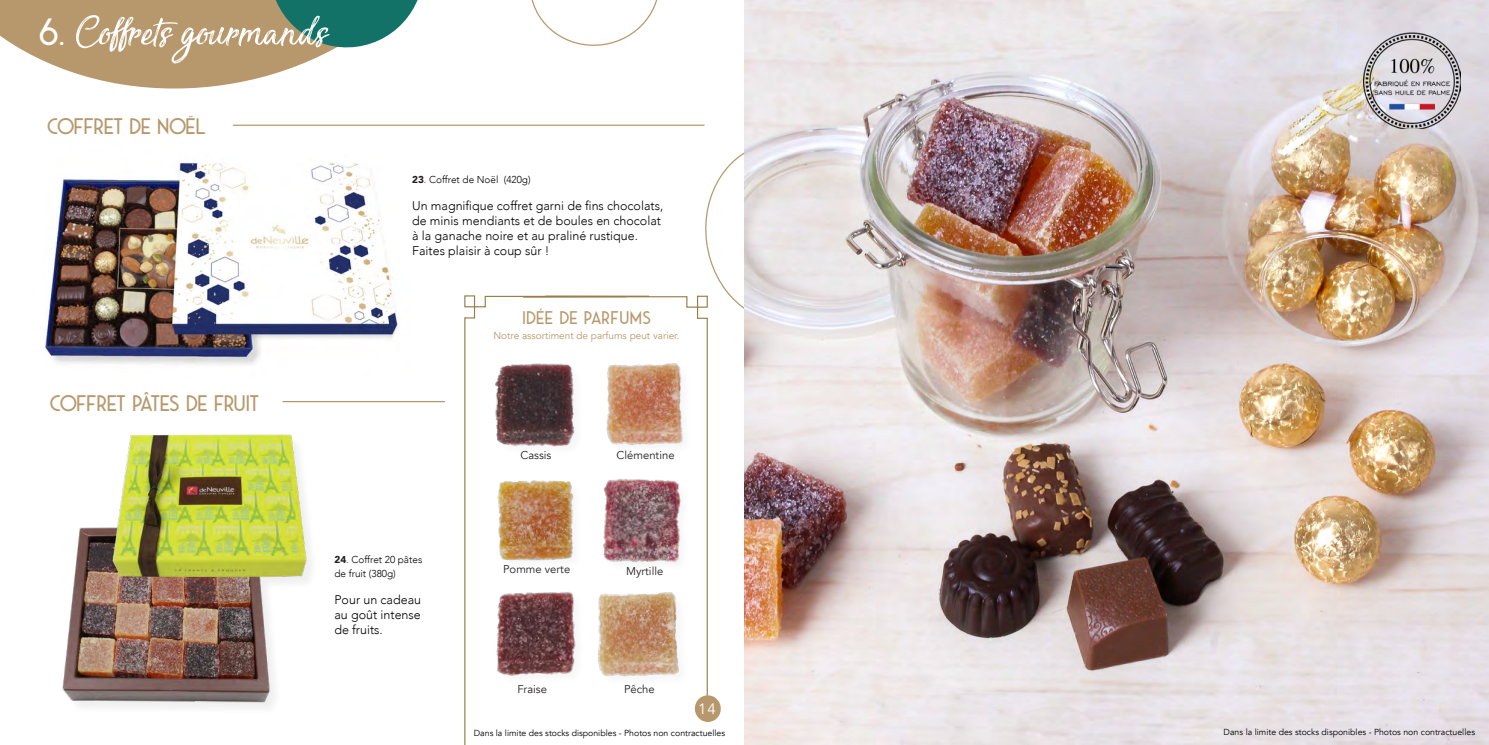
<style>
.page{position:relative;width:1489px;height:745px;background:#fff}
.page>*{position:absolute;margin:0;border:0;box-sizing:border-box;transform-origin:0 0}
.t1{font:54.12px "Sensations and Qualities";color:#fff}
.nom_BBC{font:22.5px "Saveur Sans Round";letter-spacing:-.03em;color:#b7986c}
.t2{font:18.38px "Saveur Sans Round";color:#b7986c}
.t3{font:15px "Avenir";color:#fff}
.t4{font:300 12.5px/15px "Avenir";color:#000001}
.t5{font:11.25px "Avenir";color:#231f20}
.t6{font:300 10px "Avenir";color:#000001}
.t7{font:10px "Avenir";color:#b7986c}
.t8{font:8.75px "Avenir";color:#000001}
.s1{font-family:"Saveur Sans Round";font-size:37.88px}
.s2{font-weight:900;color:#231f20}
.s3{color:#231f20}
</style>
<div class="page">
<svg style="left:705px;top:152px;width:39px;height:157px"></svg>
<img style="left:744px;top:0;width:744px;height:744px">
<svg style="left:0;top:0;width:328px;height:89px;fill:#b7986c"></svg>
<svg style="left:265px;top:0;width:153px;height:52px"></svg>
<img style="left:62px;top:402px;width:245px;height:306px">
<img style="left:45px;top:162px;width:353px;height:203px">
<hr style="left:282px;top:400px;width:163px;height:2px;background:#b7986c">
<hr style="left:233px;top:124px;width:471px;height:2px;background:#b7986c">
<svg style="left:650px;top:295px;width:58px;height:399px"></svg>
<svg style="left:464px;top:295px;width:186px;height:449px"></svg>
<img style="left:494px;top:354px;width:92px;height:102px">
<div style="left:497px;top:479px;width:87px;height:92px;background:#fff"></div>
<img style="left:489px;top:470px;width:92px;height:103px">
<img style="left:601px;top:353px;width:92px;height:103px">
<div style="left:602px;top:478px;width:90px;height:95px;background:#fff"></div>
<img style="left:598px;top:469px;width:92px;height:103px">
<img style="left:491px;top:578px;width:98px;height:108px">
<div style="left:597px;top:591px;width:93px;height:95px;background:#fefefe"></div>
<img style="left:593px;top:575px;width:97px;height:108px">
<svg style="left:531px;top:0;width:127px;height:46px"></svg>
<img style="left:1363px;top:32px;width:96px;height:97px">
<svg style="left:694px;top:694px;width:27px;height:28px"></svg>
<p class="t1" style="left:39px;top:5px;width:292px"><span class="s1">6.</span> Coffrets gourmands</p>
<p class="nom_BBC" style="left:47px;top:114px;width:160px">COFFRET DE NOËL</p>
<p class="nom_BBC" style="left:50px;top:391px;width:211px">COFFRET PÂTES DE FRUIT</p>
<p class="t6" style="left:412px;top:173px;width:120px"><span class="s2">23</span><span class="s3">.</span> Coffret de Noël (420g)</p>
<p class="t4" style="left:412px;top:198px;width:253px">Un magnifique coffret garni de fins chocolats, de minis mendiants et de boules en chocolat à la ganache noire et au praliné rustique.<br>Faites plaisir à coup sûr !</p>
<p class="t2" style="left:522px;top:307px;width:130px">IDÉE DE PARFUMS</p>
<p class="t7" style="left:493px;top:329px;width:187px">Notre assortiment de parfums peut varier.</p>
<p class="t6" style="left:334px;top:553px;width:89px"><span class="s2">24</span><span class="s3">.</span> Coffret 20 pâtes</p>
<p class="t6" style="left:334px;top:567px;width:63px">de fruit (380g)</p>
<p class="t4" style="left:334px;top:592px;width:88px">Pour un cadeau</p>
<p class="t4" style="left:334px;top:607px;width:88px">au goût intense</p>
<p class="t4" style="left:334px;top:622px;width:50px">de fruits.</p>
<p class="t5" style="left:520px;top:448px;width:32px">Cassis</p>
<p class="t5" style="left:616px;top:448px;width:59px">Clémentine</p>
<p class="t5" style="left:503px;top:562px;width:69px">Pomme verte</p>
<p class="t5" style="left:626px;top:563px;width:39px">Myrtille</p>
<p class="t5" style="left:517px;top:682px;width:31px">Fraise</p>
<p class="t5" style="left:624px;top:682px;width:32px">Pêche</p>
<p class="t3" style="left:698px;top:699px;width:19px">14</p>
<p class="t8" style="left:474px;top:727px;width:253px">Dans la limite des stocks disponibles - Photos non contractuelles</p>
<p class="t8" style="left:1223px;top:726px;width:253px">Dans la limite des stocks disponibles - Photos non contractuelles</p>
</div>
